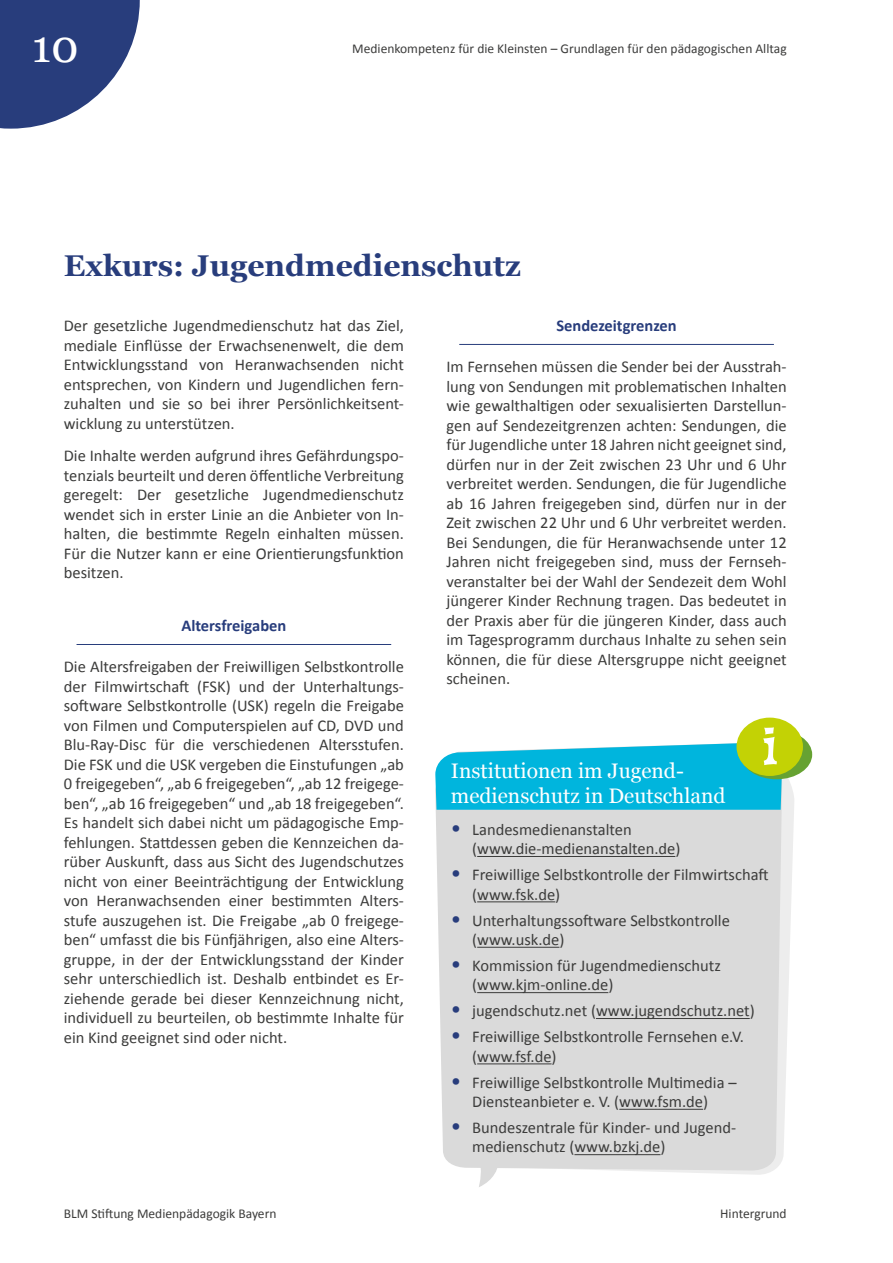
<style>
.page{position:relative;width:893px;height:1263px;background:#fff}
.page>*{position:absolute;margin:0;border:0;box-sizing:border-box;transform-origin:0 0}
.t1{font:58.5px "Fink";color:#fff;scale:1.14 1}
.t2{font:45px "Georgia";color:#fff}
.t3{font:700 30px "Georgia";color:#283d7c}
.t4{font:21px/25.5px "Georgia";color:#fff}
.t5{font:16.5px/19.5px "Calibri";color:#3c3c3b}
.t6{font:700 16.5px "Calibri";color:#283d7c}
.t7{font:13.5px "Calibri";color:#3c3c3b}
.s1{font-size:21px;color:#283d7c}
</style>
<div class="page">
<svg style="left:0;top:0;width:140px;height:129px"></svg>
<hr style="left:77px;top:644px;width:314px;height:1px;background:#283d7c">
<hr style="left:459px;top:344px;width:315px;height:1px;background:#283d7c">
<svg style="left:615px;top:776px;width:179px;height:399px;fill:#ededed"></svg>
<div style="left:435px;top:810px;width:347px;height:360px;background:#dadada"></div>
<svg style="left:435px;top:743px;width:347px;height:67px;background:#15badf"></svg>
<hr style="left:477px;top:856px;width:198px;height:1px;background:#3c3c3b">
<hr style="left:477px;top:901px;width:78px;height:1px;background:#3c3c3b">
<hr style="left:477px;top:947px;width:82px;height:1px;background:#3c3c3b">
<hr style="left:477px;top:992px;width:131px;height:1px;background:#3c3c3b">
<hr style="left:596px;top:1018px;width:154px;height:1px;background:#3c3c3b">
<hr style="left:477px;top:1063px;width:75px;height:1px;background:#3c3c3b">
<hr style="left:619px;top:1109px;width:84px;height:1px;background:#3c3c3b">
<hr style="left:574px;top:1154px;width:86px;height:1px;background:#3c3c3b">
<div style="left:741px;top:730px;width:71px;height:49px;background:#66a232;border-radius:50%"></div>
<div style="left:736px;top:718px;width:67px;height:58px;background:#c3d205;border-radius:50%"></div>
<svg style="left:465px;top:1151px;width:32px;height:36px"></svg>
<h2 class="t2" style="left:32px;top:13px;width:48px">10</h2>
<p class="t7" style="left:352px;top:39px;width:436px">Medienkompetenz für die Kleinsten – Grundlagen für den pädagogischen Alltag</p>
<h3 class="t3" style="left:64px;top:243px;width:459px">Exkurs: Jugendmedienschutz</h3>
<p class="t5" style="left:64px;top:316px;width:342px;text-align:justify">Der gesetzliche Jugendmedienschutz hat das Ziel, mediale Einflüsse der Erwachsenenwelt, die dem Entwicklungsstand von Heranwachsenden nicht entsprechen, von Kindern und Jugendlichen fern&shy;zuhalten und sie so bei ihrer Persönlichkeitsent&shy;wicklung zu unterstützen.</p>
<p class="t5" style="left:64px;top:445px;width:342px;text-align:justify">Die Inhalte werden aufgrund ihres Gefährdungspo&shy;tenzials beurteilt und deren öffentliche Verbreitung geregelt: Der gesetzliche Jugendmedienschutz wendet sich in erster Linie an die Anbieter von In&shy;halten, die bestimmte Regeln einhalten müssen.<br>Für die Nutzer kann er eine Orientierungsfunktion besitzen.</p>
<p class="t6" style="left:556px;top:314px;width:122px">Sendezeitgrenzen</p>
<p class="t5" style="left:446px;top:356px;width:342px;text-align:justify">Im Fernsehen müssen die Sender bei der Ausstrah&shy;lung von Sendungen mit problematischen Inhalten wie gewalthaltigen oder sexualisierten Darstellun&shy;gen auf Sendezeitgrenzen achten: Sendungen, die für Jugendliche unter 18 Jahren nicht geeignet sind, dürfen nur in der Zeit zwischen 23 Uhr und 6 Uhr verbreitet werden. Sendungen, die für Jugendliche ab 16 Jahren freigegeben sind, dürfen nur in der Zeit zwischen 22 Uhr und 6 Uhr verbreitet werden.<br>Bei Sendungen, die für Heranwachsende unter 12<br>Jahren nicht freigegeben sind, muss der Fernseh&shy;veranstalter bei der Wahl der Sendezeit dem Wohl jüngerer Kinder Rechnung tragen. Das bedeutet in der Praxis aber für die jüngeren Kinder, dass auch im Tagesprogramm durchaus Inhalte zu sehen sein können, die für diese Altersgruppe nicht geeignet scheinen.</p>
<p class="t6" style="left:181px;top:614px;width:106px">Altersfreigaben</p>
<p class="t5" style="left:64px;top:656px;width:342px;text-align:justify">Die Altersfreigaben der Freiwilligen Selbstkontrolle der Filmwirtschaft (FSK) und der Unterhaltungs&shy;software Selbstkontrolle (USK) regeln die Freigabe von Filmen und Computerspielen auf CD, DVD und Blu-Ray-Disc für die verschiedenen Altersstufen.<br>Die FSK und die USK vergeben die Einstufungen „ab 0 freigegeben“, „ab 6 freigegeben“, „ab 12 freigege&shy;ben“, „ab 16 freigegeben“ und „ab 18 freigegeben“.<br>Es handelt sich dabei nicht um pädagogische Emp&shy;fehlungen. Stattdessen geben die Kennzeichen da&shy;rüber Auskunft, dass aus Sicht des Jugendschutzes nicht von einer Beeinträchtigung der Entwicklung von Heranwachsenden einer bestimmten Alters&shy;stufe auszugehen ist. Die Freigabe „ab 0 freigege&shy;ben“ umfasst die bis Fünfjährigen, also eine Alters&shy;gruppe, in der der Entwicklungsstand der Kinder sehr unterschiedlich ist. Deshalb entbindet es Er&shy;ziehende gerade bei dieser Kennzeichnung nicht, individuell zu beurteilen, ob bestimmte Inhalte für ein Kind geeignet sind oder nicht.</p>
<h1 class="t1" style="left:762px;top:709px;width:16px">i</h1>
<p class="t4" style="left:451px;top:757px;width:276px">Institutionen im Jugend&shy;medienschutz in Deutschland</p>
<p class="t5" style="left:472px;top:819px;width:210px;text-indent:-21px"><span class="s1">•</span> Landesmedienanstalten (www.die-medienanstalten.de)</p>
<p class="t5" style="left:472px;top:864px;width:298px;text-indent:-21px"><span class="s1">•</span> Freiwillige Selbstkontrolle der Filmwirtschaft (www.fsk.de)</p>
<p class="t5" style="left:472px;top:910px;width:259px;text-indent:-21px"><span class="s1">•</span> Unterhaltungssoftware Selbstkontrolle (www.usk.de)</p>
<p class="t5" style="left:472px;top:955px;width:250px;text-indent:-21px"><span class="s1">•</span> Kommission für Jugendmedienschutz (www.kjm-online.de)</p>
<p class="t5" style="left:451px;top:1000px;width:305px"><span class="s1">•</span> jugendschutz.net (www.jugendschutz.net)</p>
<p class="t5" style="left:472px;top:1026px;width:273px;text-indent:-21px"><span class="s1">•</span> Freiwillige Selbstkontrolle Fernsehen e.V. (www.fsf.de)</p>
<p class="t5" style="left:451px;top:1072px;width:287px;text-align:center"><span class="s1">•</span> Freiwillige Selbstkontrolle Multimedia –<br>Diensteanbieter e. V. (www.fsm.de)</p>
<p class="t5" style="left:472px;top:1117px;width:265px;text-indent:-21px"><span class="s1">•</span> Bundeszentrale für Kinder- und Jugend&shy;medienschutz (www.bzkj.de)</p>
<p class="t7" style="left:64px;top:1204px;width:214px">BLM Stiftung Medienpädagogik Bayern</p>
<p class="t7" style="left:720px;top:1204px;width:68px">Hintergrund</p>
</div>
